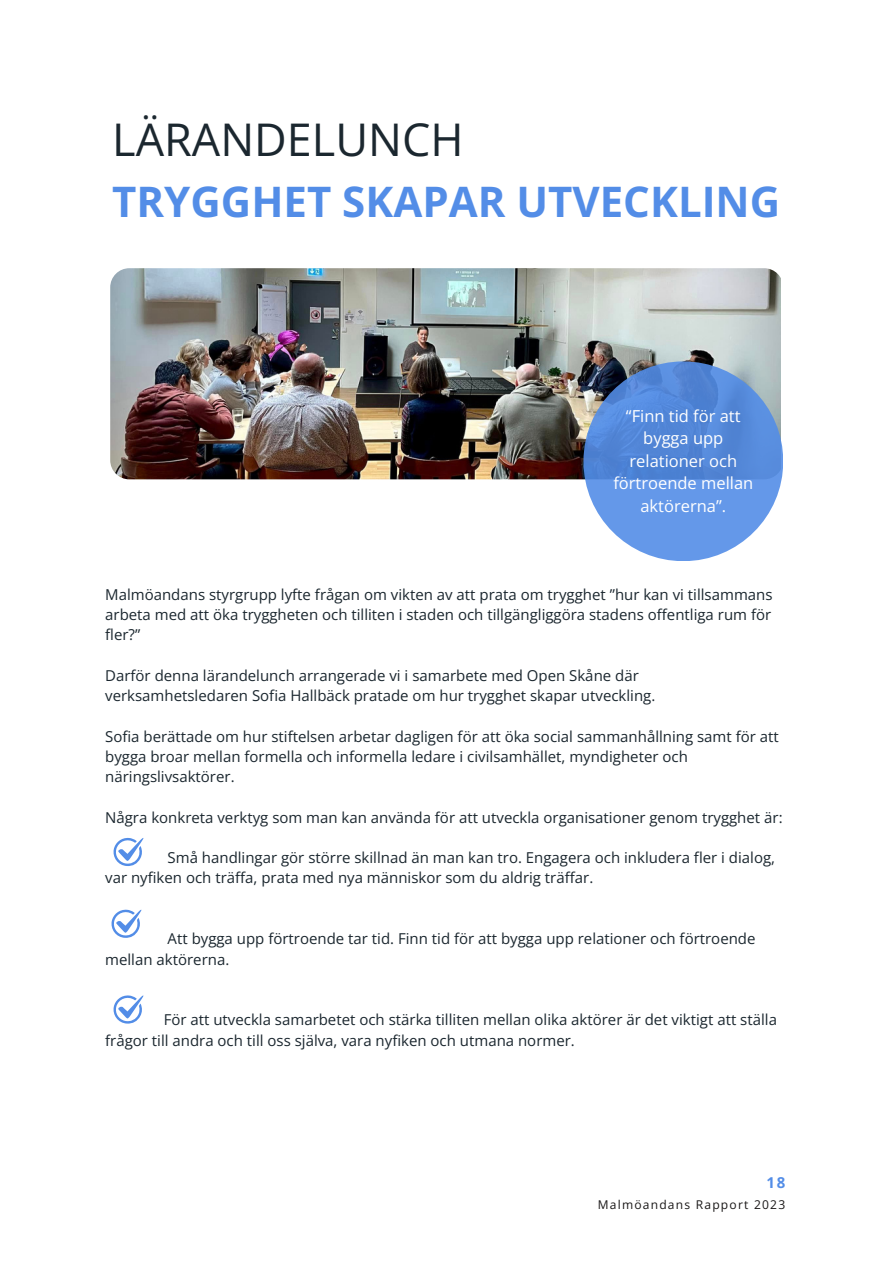
<style>
.page{position:relative;width:893px;height:1264px;background:#fff}
.page>*{position:absolute;margin:0;border:0;box-sizing:border-box;transform-origin:0 0}
.t1{font:45px "Open Sans";color:#1b272f}
.t2{font:700 42px "Open Sans";color:#538de7}
.t3{font:16.5px/22.5px "Open Sans";color:#fff;text-align:center}
.t4{font:15px/20.2px "Open Sans";color:#1b272f}
.t5{font:700 15px "Open Sans";color:#538de7}
.t6{font:12px "Open Sans";letter-spacing:.1em;color:#191717}
</style>
<div class="page">
<img style="left:110px;top:268px;width:670px;height:211px">
<svg style="left:583px;top:361px;width:200px;height:200px;background:#598dde"></svg>
<svg style="left:113px;top:837px;width:30px;height:29px"></svg>
<svg style="left:111px;top:909px;width:30px;height:29px"></svg>
<svg style="left:113px;top:995px;width:30px;height:28px"></svg>
<h1 class="t1" style="left:112px;top:108px;width:353px">LÄRANDELUNCH</h1>
<h2 class="t2" style="left:112px;top:172px;width:669px">TRYGGHET SKAPAR UTVECKLING</h2>
<p class="t3" style="left:613px;top:404px;width:141px">“Finn tid för att bygga upp relationer och förtroende mellan aktörerna”.</p>
<p class="t4" style="left:105px;top:584px;width:668px;text-align:justify">Malmöandans styrgrupp lyfte frågan om vikten av att prata om trygghet ”hur kan vi tillsammans arbeta med att öka tryggheten och tilliten i staden och tillgängliggöra stadens offentliga rum för fler?”</p>
<p class="t4" style="left:105px;top:665px;width:551px">Darför denna lärandelunch arrangerade vi i samarbete med Open Skåne där verksamhetsledaren Sofia Hallbäck pratade om hur trygghet skapar utveckling.</p>
<p class="t4" style="left:105px;top:725px;width:675px">Sofia berättade om hur stiftelsen arbetar dagligen för att öka social sammanhållning samt för att bygga broar mellan formella och informella ledare i civilsamhället, myndigheter och näringslivsaktörer.</p>
<p class="t4" style="left:105px;top:806px;width:678px">Några konkreta verktyg som man kan använda för att utveckla organisationer genom trygghet är:</p>
<p class="t4" style="left:105px;top:847px;width:671px;text-indent:62px">Små handlingar gör större skillnad än man kan tro. Engagera och inkludera fler i dialog, var nyfiken och träffa, prata med nya människor som du aldrig träffar.</p>
<p class="t4" style="left:105px;top:928px;width:651px;text-indent:62px">Att bygga upp förtroende tar tid. Finn tid för att bygga upp relationer och förtroende mellan aktörerna.</p>
<p class="t4" style="left:105px;top:1009px;width:673px;text-indent:58px">För att utveckla samarbetet och stärka tilliten mellan olika aktörer är det viktigt att ställa frågor till andra och till oss själva, vara nyfiken och utmana normer.</p>
<p class="t5" style="left:766px;top:1171px;width:20px">18</p>
<p class="t6" style="left:597px;top:1196px;width:189px">Malmöandans Rapport 2023</p>
</div>
